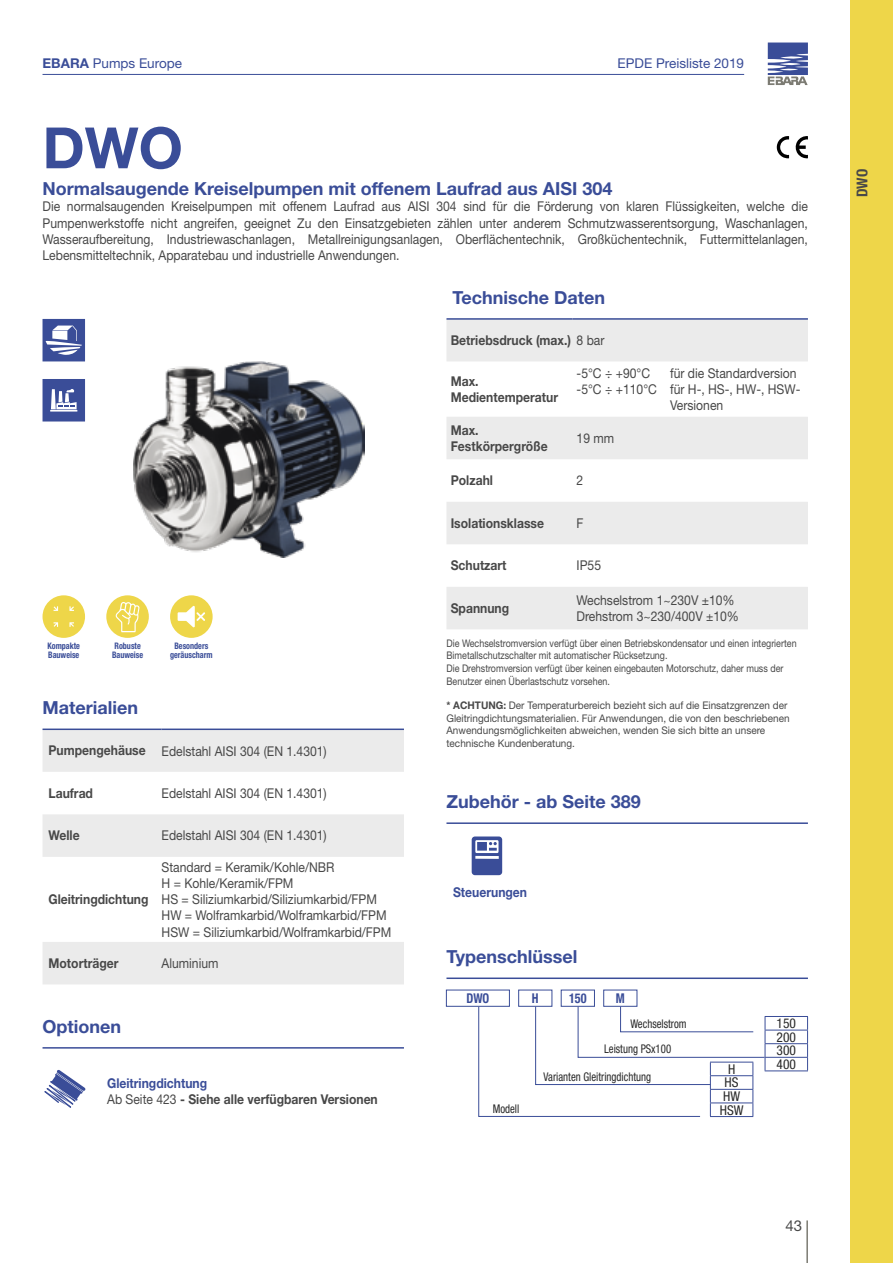
<style>
.page{position:relative;width:893px;height:1263px;background:#fff}
.page>*{position:absolute;margin:0;border:0;box-sizing:border-box;transform-origin:0 0}
.t1{font:700 57px "Helvetica Neue LT Std";color:#3a4d98}
.t2{font:700 18px "Helvetica Neue LT Std";color:#3a4d98}
.t3{font:700 condensed 15px "Helvetica Neue LT Std";color:#484848}
.t4{font:15px "Helvetica Neue LT Std";color:#484848}
.t5{font:13.5px/16.2px "Helvetica Neue LT Std";color:#484848;scale:.9 1}
.t6{font:700 13.5px/16.2px "Helvetica Neue LT Std";color:#484848;scale:.9 1}
.t7{font:13.5px "Helvetica Neue LT Std";color:#3a4d98}
.t8{font:condensed 13.5px/13.6px "Helvetica Neue LT Std";color:#292929;text-align:justify}
.t9{font:700 13.5px "Helvetica Neue LT Std";color:#3a4d98;scale:.9 1}
.t10{font:700 condensed 13.5px "Helvetica Neue LT Std";color:#3a4d98;scale:.9 1}
.t11{font:condensed 12px "Helvetica Neue LT Std";color:#292929;scale:.9 1}
.t12{font:10.5px/12.6px "Helvetica Neue LT Std";color:#484848;scale:.85 1}
.t13{font:10.5px/12.6px "Helvetica Neue LT Std";color:#484848;scale:.95 1}
.t14{font:700 condensed 9px/9px "Helvetica Neue LT Std";color:#3a4d98;scale:.9 1}
.s1{font-weight:700}
.s2{font-weight:400}
.s3{color:#3a4d98}
</style>
<div class="page">
<div style="left:850px;top:0;width:43px;height:1263px;background:#eed649"></div>
<hr style="left:806px;top:1220px;width:2px;height:43px;background:#7c7b73">
<svg style="left:768px;top:43px;width:40px;height:42px;background:#7580ad"></svg>
<hr style="left:43px;top:74px;width:701px;height:1px;background:#3a4d98">
<img style="left:133px;top:361px;width:231px;height:197px">
<svg style="left:43px;top:730px;width:361px;height:254px"></svg>
<hr style="left:43px;top:728px;width:119px;height:2px;background:#3a4d98">
<hr style="left:162px;top:728px;width:242px;height:2px;background:#3a4d98">
<svg style="left:777px;top:136px;width:12px;height:22px"></svg>
<svg style="left:795px;top:136px;width:13px;height:23px"></svg>
<div style="left:106px;top:595px;width:43px;height:43px;background:#eed649;border-radius:50%"></div>
<svg style="left:115px;top:602px;width:25px;height:30px"></svg>
<div style="left:43px;top:595px;width:42px;height:43px;background:#eed649;border-radius:50%"></div>
<svg style="left:54px;top:606px;width:20px;height:21px"></svg>
<svg style="left:43px;top:379px;width:42px;height:42px;background:#5c6caa"></svg>
<div style="left:170px;top:595px;width:43px;height:43px;background:#eed649;border-radius:50%"></div>
<svg style="left:178px;top:605px;width:27px;height:23px"></svg>
<svg style="left:43px;top:319px;width:42px;height:42px"></svg>
<hr style="left:43px;top:1047px;width:361px;height:1px;background:#3a4d98">
<hr style="left:446px;top:977px;width:362px;height:2px;background:#3a4d98">
<svg style="left:446px;top:320px;width:362px;height:309px;fill:#ebebeb"></svg>
<hr style="left:446px;top:318px;width:126px;height:2px;background:#3a4d98">
<hr style="left:572px;top:318px;width:236px;height:2px;background:#3a4d98">
<svg style="left:44px;top:1070px;width:42px;height:38px"></svg>
<div style="left:446px;top:990px;width:64px;height:17px;border:1px solid #3a4d98"></div>
<div style="left:561px;top:990px;width:34px;height:17px;border:1px solid #3a4d98"></div>
<svg style="left:478px;top:1006px;width:330px;height:111px"></svg>
<hr style="left:710px;top:1116px;width:43px;height:1px;background:#3a4d98">
<hr style="left:446px;top:822px;width:362px;height:2px;background:#3a4d98">
<svg style="left:472px;top:836px;width:30px;height:39px"></svg>
<p class="t7" style="left:43px;top:55px;width:141px"><span class="s1">EBARA</span> Pumps Europe</p>
<p class="t7" style="left:618px;top:55px;width:128px">EPDE Preisliste 2019</p>
<h1 class="t1" style="left:43px;top:113px;width:142px">DWO</h1>
<h2 class="t2" style="left:43px;top:178px;width:571px">Normalsaugende Kreiselpumpen mit offenem Laufrad aus AISI 304</h2>
<p class="t5" style="left:43px;top:198px;width:852px;text-align:justify">Die normalsaugenden Kreiselpumpen mit offenem Laufrad aus AISI 304 sind für die Förderung von klaren Flüssigkeiten, welche die Pumpenwerkstoffe nicht angreifen, geeignet Zu den Einsatzgebieten zählen unter anderem Schmutzwasserentsorgung, Waschanlagen, Wasseraufbereitung, Industriewaschanlagen, Metallreinigungsanlagen, Oberflächentechnik, Großküchentechnik, Futtermittelanlagen, Lebensmitteltechnik, Apparatebau und industrielle Anwendungen.</p>
<h2 class="t2" style="left:452px;top:286px;width:154px">Technische Daten</h2>
<p class="t6" style="left:451px;top:332px;width:172px">Betriebsdruck (max.) <span class="s2">8 bar</span></p>
<p class="t6" style="left:451px;top:373px;width:121px">Max.<br>Medientemperatur</p>
<p class="t5" style="left:577px;top:365px;width:83px">-5°C ÷ +90°C</p>
<p class="t5" style="left:670px;top:365px;width:142px">für die Standardversion</p>
<p class="t5" style="left:577px;top:381px;width:250px">-5°C ÷ +110°C für H-, HS-, HW-, HSW-</p>
<p class="t5" style="left:670px;top:397px;width:61px">Versionen</p>
<p class="t14" style="left:48px;top:641px;width:38px">Kompakte<br>Bauweise</p>
<p class="t14" style="left:170px;top:641px;width:49px;text-align:center">Besonders geräuscharm</p>
<p class="t14" style="left:112px;top:641px;width:36px">Robuste<br>Bauweise</p>
<h2 class="t2" style="left:43px;top:696px;width:97px">Materialien</h2>
<p class="t5" style="left:49px;top:743px;width:311px"><span class="s1">Pumpengehäuse</span> Edelstahl AISI 304 (EN 1.4301)</p>
<p class="t6" style="left:49px;top:785px;width:51px">Laufrad</p>
<p class="t5" style="left:162px;top:785px;width:185px">Edelstahl AISI 304 (EN 1.4301)</p>
<p class="t6" style="left:49px;top:827px;width:36px">Welle</p>
<p class="t5" style="left:162px;top:827px;width:185px">Edelstahl AISI 304 (EN 1.4301)</p>
<p class="t6" style="left:49px;top:891px;width:113px">Gleitringdichtung</p>
<p class="t5" style="left:162px;top:859px;width:257px">Standard = Keramik/Kohle/NBR<br>H = Kohle/Keramik/FPM<br>HS = Siliziumkarbid/Siliziumkarbid/FPM HW = Wolframkarbid/Wolframkarbid/FPM HSW = Siliziumkarbid/Wolframkarbid/FPM</p>
<p class="t6" style="left:49px;top:955px;width:79px">Motorträger</p>
<p class="t5" style="left:162px;top:955px;width:65px">Aluminium</p>
<h2 class="t2" style="left:43px;top:1015px;width:80px">Optionen</h2>
<p class="t6" style="left:107px;top:1075px;width:302px"><span class="s3">Gleitringdichtung<br></span><span class="s2">Ab Seite 423</span> - Siehe alle verfügbaren Versionen</p>
<p class="t6" style="left:451px;top:421px;width:109px">Max.<br>Festkörpergröße</p>
<p class="t5" style="left:577px;top:430px;width:43px">19 mm</p>
<p class="t6" style="left:451px;top:472px;width:48px">Polzahl</p>
<p class="t5" style="left:577px;top:472px;width:9px">2</p>
<p class="t6" style="left:451px;top:515px;width:105px">Isolationsklasse</p>
<p class="t5" style="left:577px;top:515px;width:9px">F</p>
<p class="t6" style="left:451px;top:557px;width:64px">Schutzart</p>
<p class="t5" style="left:577px;top:557px;width:29px">IP55</p>
<p class="t6" style="left:451px;top:600px;width:67px">Spannung</p>
<p class="t5" style="left:577px;top:592px;width:182px">Wechselstrom 1~230V ±10%<br>Drehstrom 3~230/400V ±10%</p>
<p class="t12" style="left:446px;top:636px;width:413px">Die Wechselstromversion verfügt über einen Betriebskondensator und einen integrierten Bimetallschutzschalter mit automatischer Rücksetzung.<br>Die Drehstromversion verfügt über keinen eingebauten Motorschutz, daher muss der Benutzer einen Überlastschutz vorsehen.</p>
<p class="t13" style="left:446px;top:699px;width:363px"><span class="s1">* ACHTUNG:</span> Der Temperaturbereich bezieht sich auf die Einsatzgrenzen der Gleitringdichtungsmaterialien. Für Anwendungen, die von den beschriebenen Anwendungsmöglichkeiten abweichen, wenden Sie sich bitte an unsere technische Kundenberatung.</p>
<h2 class="t2" style="left:446px;top:790px;width:196px">Zubehör - ab Seite 389</h2>
<p class="t9" style="left:453px;top:884px;width:84px">Steuerungen</p>
<h2 class="t2" style="left:446px;top:945px;width:132px">Typenschlüssel</h2>
<p class="t10" style="left:466px;top:990px;width:27px">DWO</p>
<p class="t11" style="left:493px;top:1101px;width:31px">Modell</p>
<p class="t10" style="left:532px;top:990px;width:9px">H</p>
<p class="t10" style="left:569px;top:990px;width:21px">150</p>
<p class="t10" style="left:616px;top:990px;width:11px">M</p>
<p class="t11" style="left:630px;top:1017px;width:64px">Wechselstrom</p>
<p class="t11" style="left:604px;top:1042px;width:76px">Leistung PSx100</p>
<p class="t11" style="left:543px;top:1069px;width:121px">Varianten Gleitringdichtung</p>
<p class="t8" style="left:720px;top:1062px;width:25px;text-align:center">H<br>HS<br>HW<br>HSW</p>
<p class="t8" style="left:777px;top:1016px;width:21px">150<br>200<br>300<br>400</p>
<p class="t4" style="left:785px;top:1217px;width:18px">43</p>
<p class="t3" style="left:853px;top:197px;width:30px;rotate:-90deg">DWO</p>
</div>
